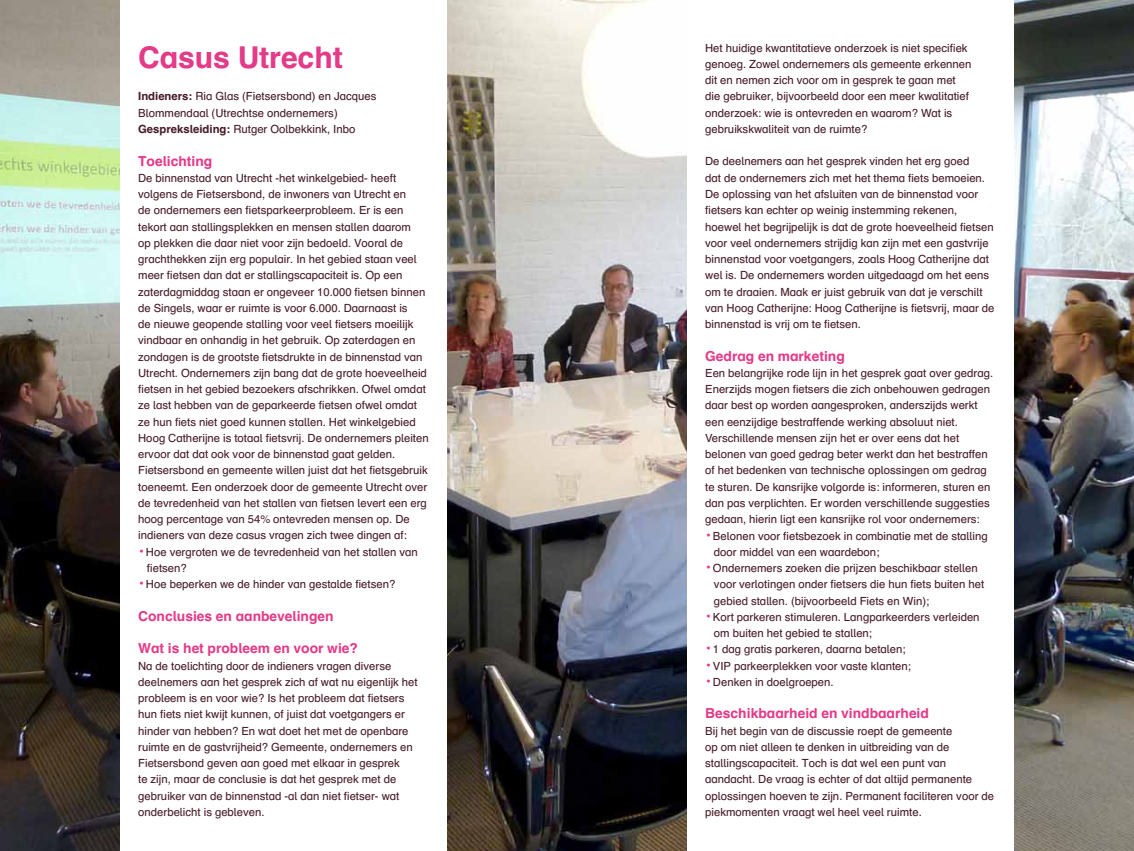
<style>
.page{position:relative;width:1134px;height:851px;background:#fff}
.page>*{position:absolute;margin:0;border:0;box-sizing:border-box;transform-origin:0 0}
.t1{font:700 30px "Schulbuch Nord";letter-spacing:-.005em;color:#e33b88}
.t2{font:700 13.75px "Schulbuch Nord";color:#e33b88}
.t3{font:11.25px/16.2px "Schulbuch Nord";color:#481d29}
.s1{font-weight:700}
.s2{font-weight:700;font-size:13.75px;color:#e33b88}
</style>
<div class="page">
<img style="left:447px;top:0;width:687px;height:850px">
<img style="left:0;top:0;width:120px;height:850px">
<div style="left:687px;top:0;width:326px;height:850px;background:#fff"></div>
<h1 class="t1" style="left:138px;top:38px;width:206px">Casus Utrecht</h1>
<p class="t3" style="left:138px;top:88px;width:240px"><span class="s1">Indieners:</span> Ria Glas (Fietsersbond) en Jacques<br>Blommendaal (Utrechtse ondernemers)<br><span class="s1">Gespreksleiding:</span> Rutger Oolbekkink, Inbo</p>
<p class="t2" style="left:138px;top:152px;width:76px">Toelichting</p>
<p class="t3" style="left:138px;top:169px;width:292px">De binnenstad van Utrecht -het winkelgebied- heeft volgens de Fietsersbond, de inwoners van Utrecht en<br>de ondernemers een fietsparkeerprobleem. Er is een tekort aan stallingsplekken en mensen stallen daarom<br>op plekken die daar niet voor zijn bedoeld. Vooral de grachthekken zijn erg populair. In het gebied staan veel meer fietsen dan dat er stallingscapaciteit is. Op een zaterdagmiddag staan er ongeveer 10.000 fietsen binnen de Singels, waar er ruimte is voor 6.000. Daarnaast is<br>de nieuwe geopende stalling voor veel fietsers moeilijk vindbaar en onhandig in het gebruik. Op zaterdagen en zondagen is de grootste fietsdrukte in de binnenstad van Utrecht. Ondernemers zijn bang dat de grote hoeveelheid fietsen in het gebied bezoekers afschrikken. Ofwel omdat ze last hebben van de geparkeerde fietsen ofwel omdat ze hun fiets niet goed kunnen stallen. Het winkelgebied Hoog Catherijne is totaal fietsvrij. De ondernemers pleiten ervoor dat dat ook voor de binnenstad gaat gelden.<br>Fietsersbond en gemeente willen juist dat het fietsgebruik toeneemt. Een onderzoek door de gemeente Utrecht over de tevredenheid van het stallen van fietsen levert een erg hoog percentage van 54% ontevreden mensen op. De indieners van deze casus vragen zich twee dingen af:</p>
<p class="t3" style="left:147px;top:543px;width:272px;text-indent:-9px"><span class="s2">•</span> Hoe vergroten we de tevredenheid van het stallen van fietsen?</p>
<p class="t3" style="left:138px;top:576px;width:259px"><span class="s2">•</span> Hoe beperken we de hinder van gestalde fietsen?</p>
<p class="t2" style="left:138px;top:607px;width:197px">Conclusies en aanbevelingen</p>
<p class="t2" style="left:138px;top:639px;width:221px">Wat is het probleem en voor wie?</p>
<p class="t3" style="left:138px;top:657px;width:281px">Na de toelichting door de indieners vragen diverse deelnemers aan het gesprek zich af wat nu eigenlijk het probleem is en voor wie? Is het probleem dat fietsers hun fiets niet kwijt kunnen, of juist dat voetgangers er hinder van hebben? En wat doet het met de openbare ruimte en de gastvrijheid? Gemeente, ondernemers en Fietsersbond geven aan goed met elkaar in gesprek<br>te zijn, maar de conclusie is dat het gesprek met de gebruiker van de binnenstad -al dan niet fietser- wat onderbelicht is gebleven.</p>
<p class="t3" style="left:705px;top:39px;width:268px">Het huidige kwantitatieve onderzoek is niet specifiek genoeg. Zowel ondernemers als gemeente erkennen dit en nemen zich voor om in gesprek te gaan met die gebruiker, bijvoorbeeld door een meer kwalitatief onderzoek: wie is ontevreden en waarom? Wat is gebruikskwaliteit van de ruimte?</p>
<p class="t3" style="left:705px;top:153px;width:291px">De deelnemers aan het gesprek vinden het erg goed<br>dat de ondernemers zich met het thema fiets bemoeien.<br>De oplossing van het afsluiten van de binnenstad voor fietsers kan echter op weinig instemming rekenen, hoewel het begrijpelijk is dat de grote hoeveelheid fietsen voor veel ondernemers strijdig kan zijn met een gastvrije binnenstad voor voetgangers, zoals Hoog Catherijne dat wel is. De ondernemers worden uitgedaagd om het eens om te draaien. Maak er juist gebruik van dat je verschilt van Hoog Catherijne: Hoog Catherijne is fietsvrij, maar de binnenstad is vrij om te fietsen.</p>
<p class="t2" style="left:705px;top:347px;width:141px">Gedrag en marketing</p>
<p class="t3" style="left:705px;top:364px;width:289px">Een belangrijke rode lijn in het gesprek gaat over gedrag.<br>Enerzijds mogen fietsers die zich onbehouwen gedragen daar best op worden aangesproken, anderszijds werkt een eenzijdige bestraffende werking absoluut niet.<br>Verschillende mensen zijn het er over eens dat het belonen van goed gedrag beter werkt dan het bestraffen of het bedenken van technische oplossingen om gedrag te sturen. De kansrijke volgorde is: informeren, sturen en dan pas verplichten. Er worden verschillende suggesties gedaan, hierin ligt een kansrijke rol voor ondernemers:</p>
<p class="t3" style="left:714px;top:527px;width:275px;text-indent:-9px"><span class="s2">•</span> Belonen voor fietsbezoek in combinatie met de stalling door middel van een waardebon;</p>
<p class="t3" style="left:714px;top:559px;width:272px;text-indent:-9px"><span class="s2">•</span> Ondernemers zoeken die prijzen beschikbaar stellen voor verlotingen onder fietsers die hun fiets buiten het gebied stallen. (bijvoorbeeld Fiets en Win);</p>
<p class="t3" style="left:714px;top:608px;width:267px;text-indent:-9px"><span class="s2">•</span> Kort parkeren stimuleren. Langparkeerders verleiden om buiten het gebied te stallen;</p>
<p class="t3" style="left:705px;top:641px;width:202px"><span class="s2">•</span> 1 dag gratis parkeren, daarna betalen;</p>
<p class="t3" style="left:705px;top:657px;width:207px"><span class="s2">•</span> VIP parkeerplekken voor vaste klanten;</p>
<p class="t3" style="left:705px;top:673px;width:130px"><span class="s2">•</span> Denken in doelgroepen.</p>
<p class="t2" style="left:705px;top:704px;width:225px">Beschikbaarheid en vindbaarheid</p>
<p class="t3" style="left:705px;top:722px;width:290px">Bij het begin van de discussie roept de gemeente<br>op om niet alleen te denken in uitbreiding van de stallingscapaciteit. Toch is dat wel een punt van aandacht. De vraag is echter of dat altijd permanente oplossingen hoeven te zijn. Permanent faciliteren voor de piekmomenten vraagt wel heel veel ruimte.</p>
</div>
